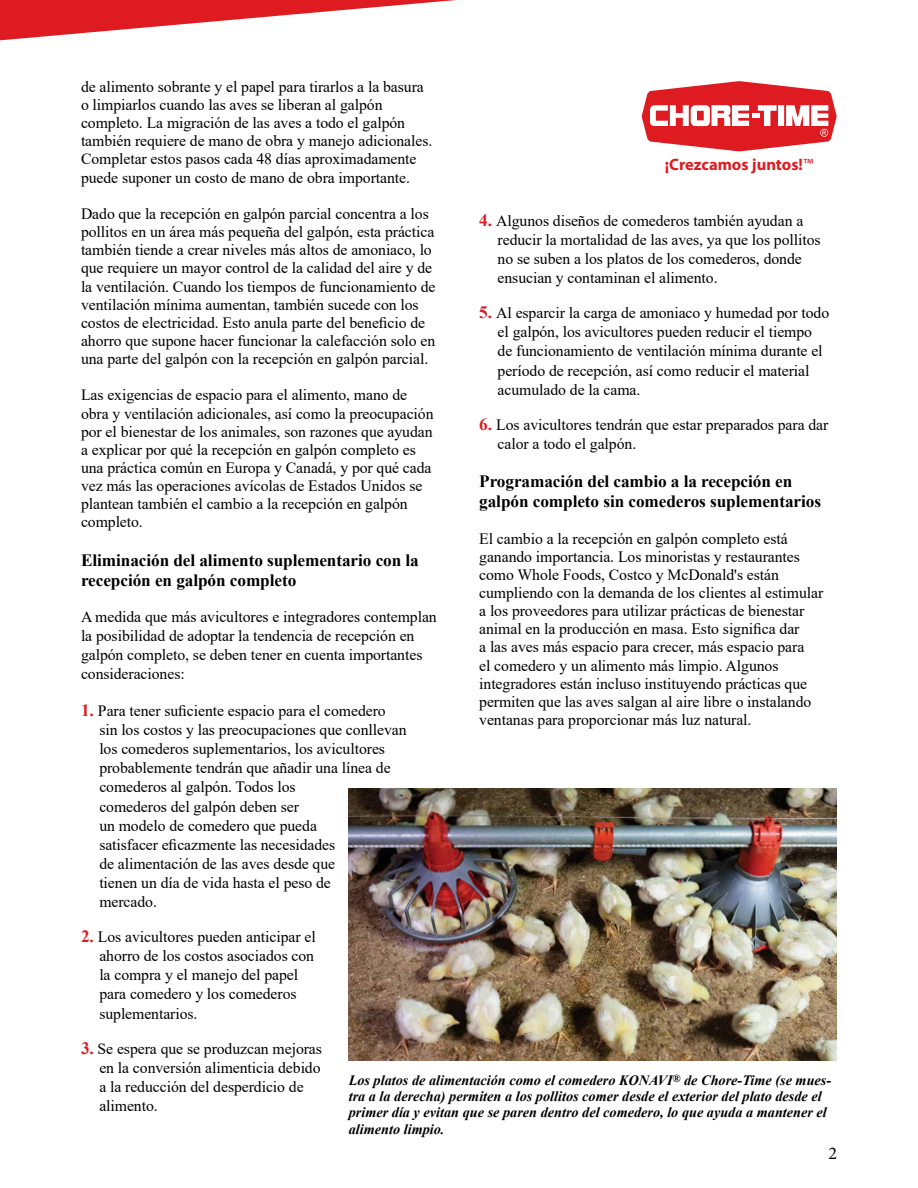
<style>
.page{position:relative;width:918px;height:1188px;background:#fff}
.page>*{position:absolute;margin:0;border:0;box-sizing:border-box;transform-origin:0 0}
.t1{font:18px "Minion Pro";color:#000}
.t2{font:700 17.25px/20px "Times New Roman";letter-spacing:-.005em;color:#000}
.t3{font:700 16.5px "Myriad Pro";color:#df1b22}
.t4{font:15.75px/18.1px "Times New Roman";letter-spacing:-.005em;color:#000}
.t5{font:italic 700 14.25px/16.4px "Times New Roman";color:#000}
.s1{font-weight:700;font-size:17.25px;color:#df1b22}
.s2{font-weight:400}
</style>
<div class="page">
<svg style="left:642px;top:81px;width:195px;height:70px"></svg>
<svg style="left:0;top:0;width:456px;height:40px"></svg>
<img style="left:349px;top:789px;width:488px;height:272px">
<p class="t4" style="left:81px;top:77px;width:353px">de alimento sobrante y el papel para tirarlos a la basura o limpiarlos cuando las aves se liberan al galpón completo. La migración de las aves a todo el galpón también requiere de mano de obra y manejo adicionales.<br>Completar estos pasos cada 48 días aproximadamente puede suponer un costo de mano de obra importante.</p>
<p class="t4" style="left:81px;top:204px;width:356px">Dado que la recepción en galpón parcial concentra a los pollitos en un área más pequeña del galpón, esta práctica también tiende a crear niveles más altos de amoniaco, lo que requiere un mayor control de la calidad del aire y de la ventilación. Cuando los tiempos de funcionamiento de ventilación mínima aumentan, también sucede con los costos de electricidad. Esto anula parte del beneficio de ahorro que supone hacer funcionar la calefacción solo en una parte del galpón con la recepción en galpón parcial.</p>
<p class="t4" style="left:81px;top:386px;width:354px">Las exigencias de espacio para el alimento, mano de obra y ventilación adicionales, así como la preocupación por el bienestar de los animales, son razones que ayudan a explicar por qué la recepción en galpón completo es una práctica común en Europa y Canadá, y por qué cada vez más las operaciones avícolas de Estados Unidos se plantean también el cambio a la recepción en galpón completo.</p>
<p class="t2" style="left:81px;top:549px;width:339px">Eliminación del alimento suplementario con la recepción en galpón completo</p>
<p class="t4" style="left:81px;top:607px;width:357px;line-height:19px">A medida que más avicultores e integradores contemplan la posibilidad de adoptar la tendencia de recepción en galpón completo, se deben tener en cuenta importantes consideraciones:</p>
<p class="t4" style="left:99px;top:701px;width:309px;line-height:19px;text-indent:-18px"><span class="s1">1.</span> Para tener suficiente espacio para el comedero sin los costos y las preocupaciones que conllevan los comederos suplementarios, los avicultores probablemente tendrán que añadir una línea de comederos al galpón. Todos los<br>comederos del galpón deben ser<br>un modelo de comedero que pueda<br>satisfacer eficazmente las necesidades<br>de alimentación de las aves desde que<br>tienen un día de vida hasta el peso de<br>mercado.</p>
<p class="t4" style="left:99px;top:927px;width:218px;line-height:19px;text-indent:-18px"><span class="s1">2.</span> Los avicultores pueden anticipar el ahorro de los costos asociados con la compra y el manejo del papel para comedero y los comederos suplementarios.</p>
<p class="t4" style="left:99px;top:1039px;width:224px;line-height:19px;text-indent:-18px"><span class="s1">3.</span> Se espera que se produzcan mejoras en la conversión alimenticia debido a la reducción del desperdicio de alimento.</p>
<p class="t3" style="left:665px;top:154px;width:150px">¡Crezcamos juntos!<span class="s2">™</span></p>
<p class="t4" style="left:498px;top:210px;width:325px;line-height:19px;text-indent:-18px"><span class="s1">4.</span> Algunos diseños de comederos también ayudan a reducir la mortalidad de las aves, ya que los pollitos no se suben a los platos de los comederos, donde ensucian y contaminan el alimento.</p>
<p class="t4" style="left:498px;top:303px;width:333px;line-height:19px;text-indent:-18px"><span class="s1">5.</span> Al esparcir la carga de amoniaco y humedad por todo el galpón, los avicultores pueden reducir el tiempo de funcionamiento de ventilación mínima durante el período de recepción, así como reducir el material acumulado de la cama.</p>
<p class="t4" style="left:498px;top:415px;width:332px;line-height:19px;text-indent:-18px"><span class="s1">6.</span> Los avicultores tendrán que estar preparados para dar calor a todo el galpón.</p>
<p class="t2" style="left:479px;top:471px;width:343px">Programación del cambio a la recepción en galpón completo sin comederos suplementarios</p>
<p class="t4" style="left:479px;top:529px;width:346px">El cambio a la recepción en galpón completo está ganando importancia. Los minoristas y restaurantes como Whole Foods, Costco y McDonald's están cumpliendo con la demanda de los clientes al estimular a los proveedores para utilizar prácticas de bienestar animal en la producción en masa. Esto significa dar<br>a las aves más espacio para crecer, más espacio para<br>el comedero y un alimento más limpio. Algunos integradores están incluso instituyendo prácticas que permiten que las aves salgan al aire libre o instalando ventanas para proporcionar más luz natural.</p>
<p class="t5" style="left:349px;top:1071px;width:484px">Los platos de alimentación como el comedero KONAVI<sup>®</sup> de Chore-Time (se mues&shy;tra a la derecha) permiten a los pollitos comer desde el exterior del plato desde el primer día y evitan que se paren dentro del comedero, lo que ayuda a mantener el alimento limpio.</p>
<p class="t1" style="left:828px;top:1141px;width:10px">2</p>
</div>
